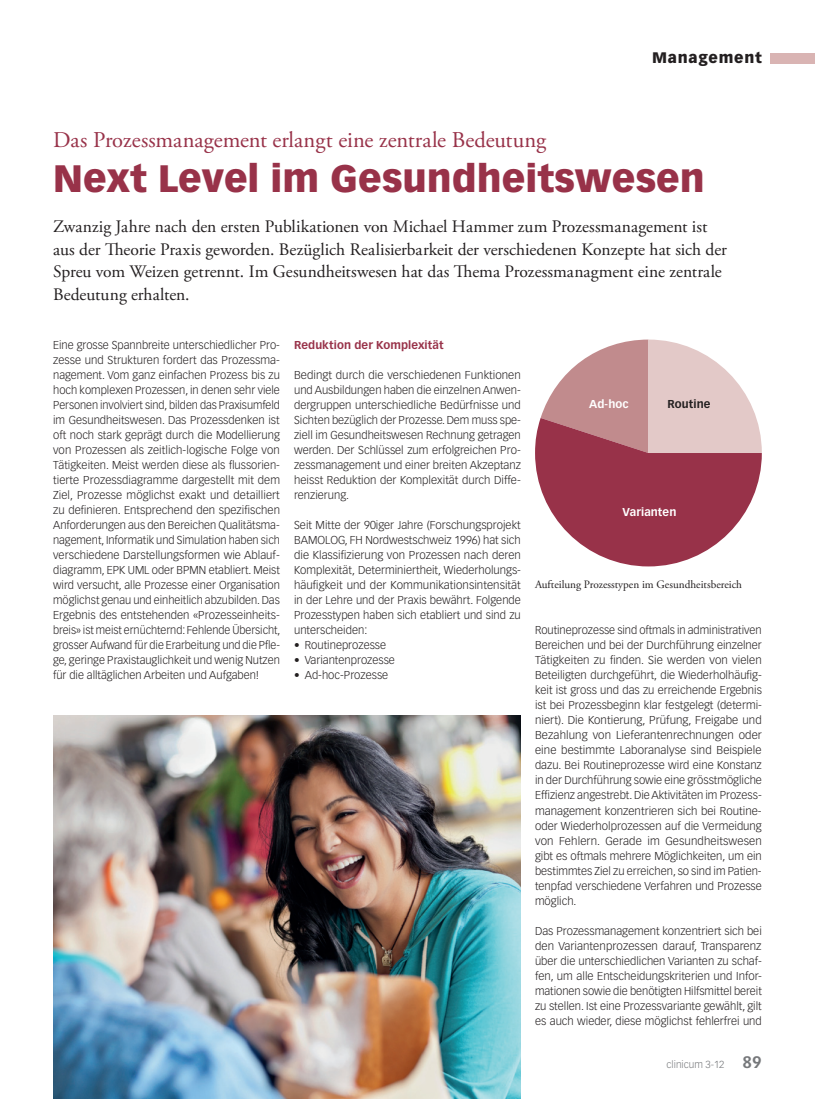
<style>
.page{position:relative;width:815px;height:1099px;background:#fff}
.page>*{position:absolute;margin:0;border:0;box-sizing:border-box;transform-origin:0 0}
.t1{font:900 37.5px "Vectora LT Std";color:#983249}
.t2{font:22.5px "Adobe Garamond Pro";color:#983249}
.t3{font:17.5px/22.5px "Adobe Garamond Pro";color:#231f20}
.t4{font:900 15px "Vectora LT Std";letter-spacing:.05em;color:#231f20}
.t5{font:300 11.25px/15px "Vectora LT Std";color:#231f20;text-align:justify}
.t6{font:11.25px "Adobe Garamond Pro";color:#231f20}
.t7{font:700 11.25px "Vectora LT Std";letter-spacing:.005em;color:#983249}
.t8{font:700 11.25px "Vectora LT Std";letter-spacing:.005em;color:#fff}
.t9{font:700 11.25px "Vectora LT Std";letter-spacing:.01em;color:#231f20}
.t10{font:300 10px "Vectora LH";color:#76787b}
.s1{font-weight:700;font-size:16.25px}
</style>
<div class="page">
<div style="left:770px;top:53px;width:45px;height:10px;background:#d9b4b3"></div>
<svg style="left:535px;top:339px;width:227px;height:227px"></svg>
<img style="left:53px;top:715px;width:468px;height:383px">
<h3 class="t4" style="left:652px;top:49px;width:111px">Management</h3>
<h2 class="t2" style="left:53px;top:126px;width:495px">Das Prozessmanagement erlangt eine zentrale Bedeutung</h2>
<h1 class="t1" style="left:53px;top:155px;width:653px">Next Level im Gesundheitswesen</h1>
<p class="t3" style="left:53px;top:216px;width:675px">Zwanzig Jahre nach den ersten Publikationen von Michael Hammer zum Prozessmanagement ist aus der Theorie Praxis geworden. Bezüglich Realisierbarkeit der verschiedenen Konzepte hat sich der Spreu vom Weizen getrennt. Im Gesundheitswesen hat das Thema Prozessmanagment eine zentrale Bedeutung erhalten.</p>
<p class="t5" style="left:53px;top:338px;width:229px">Eine grosse Spannbreite unterschiedlicher Pro&shy;zesse und Strukturen fordert das Prozessma&shy;nagement. Vom ganz einfachen Prozess bis zu hoch komplexen Prozessen, in denen sehr viele Personen involviert sind, bilden das Praxisumfeld im Gesundheitswesen. Das Prozessdenken ist oft noch stark geprägt durch die Modellierung von Prozessen als zeitlich-logische Folge von Tätigkeiten. Meist werden diese als flussorien&shy;tierte Prozessdiagramme dargestellt mit dem Ziel, Prozesse möglichst exakt und detailliert zu definieren. Entsprechend den spezifischen Anforderungen aus den Bereichen Qualitätsma&shy;nagement, Informatik und Simulation haben sich verschiedene Darstellungsformen wie Ablauf&shy;diagramm, EPK UML oder BPMN etabliert. Meist wird versucht, alle Prozesse einer Organisation möglichst genau und einheitlich abzubilden. Das Ergebnis des entstehenden «Prozesseinheits&shy;breis» ist meist ernüchternd: Fehlende Übersicht, grosser Aufwand für die Erarbeitung und die Pfle&shy;ge, geringe Praxistauglichkeit und wenig Nutzen für die alltäglichen Arbeiten und Aufgaben!</p>
<p class="t7" style="left:294px;top:338px;width:151px">Reduktion der Komplexität</p>
<p class="t5" style="left:294px;top:368px;width:228px">Bedingt durch die verschiedenen Funktionen und Ausbildungen haben die einzelnen Anwen&shy;dergruppen unterschiedliche Bedürfnisse und Sichten bezüglich der Prozesse. Dem muss spe&shy;ziell im Gesundheitswesen Rechnung getragen werden. Der Schlüssel zum erfolgreichen Pro&shy;zessmanagement und einer breiten Akzeptanz heisst Reduktion der Komplexität durch Diffe&shy;renzierung.</p>
<p class="t5" style="left:294px;top:518px;width:228px">Seit Mitte der 90iger Jahre (Forschungsprojekt BAMOLOG, FH Nordwestschweiz 1996) hat sich die Klassifizierung von Prozessen nach deren Komplexität, Determiniertheit, Wiederholungs&shy;häufigkeit und der Kommunikationsintensität in der Lehre und der Praxis bewährt. Folgende Prozesstypen haben sich etabliert und sind zu unterscheiden:</p>
<p class="t5" style="left:294px;top:638px;width:94px">• Routineprozesse</p>
<p class="t5" style="left:294px;top:653px;width:102px">• Variantenprozesse</p>
<p class="t5" style="left:294px;top:668px;width:96px">• Ad-hoc-Prozesse</p>
<p class="t8" style="left:589px;top:397px;width:41px">Ad-hoc</p>
<p class="t9" style="left:668px;top:397px;width:44px">Routine</p>
<p class="t8" style="left:623px;top:505px;width:55px">Varianten</p>
<p class="t6" style="left:535px;top:577px;width:208px">Aufteilung Prozesstypen im Gesundheitsbereich</p>
<p class="t5" style="left:535px;top:623px;width:228px">Routineprozesse sind oftmals in administrativen Bereichen und bei der Durchführung einzelner Tätigkeiten zu finden. Sie werden von vielen Beteiligten durchgeführt, die Wiederholhäufig&shy;keit ist gross und das zu erreichende Ergebnis ist bei Prozessbeginn klar festgelegt (determi&shy;niert). Die Kontierung, Prüfung, Freigabe und Bezahlung von Lieferantenrechnungen oder eine bestimmte Laboranalyse sind Beispiele dazu. Bei Routineprozesse wird eine Konstanz in der Durchführung sowie eine grösstmögliche Effizienz angestrebt. Die Aktivitäten im Prozess&shy;management konzentrieren sich bei Routine&shy;oder Wiederholprozessen auf die Vermeidung von Fehlern. Gerade im Gesundheitswesen gibt es oftmals mehrere Möglichkeiten, um ein bestimmtes Ziel zu erreichen, so sind im Patien&shy;tenpfad verschiedene Verfahren und Prozesse möglich.</p>
<p class="t5" style="left:535px;top:923px;width:228px">Das Prozessmanagement konzentriert sich bei den Variantenprozessen darauf, Transparenz über die unterschiedlichen Varianten zu schaf&shy;fen, um alle Entscheidungskriterien und Infor&shy;mationen sowie die benötigten Hilfsmittel bereit zu stellen. Ist eine Prozessvariante gewählt, gilt es auch wieder, diese möglichst fehlerfrei und</p>
<p class="t10" style="left:667px;top:1058px;width:97px">clinicum 3-12 <span class="s1">89</span></p>
</div>
